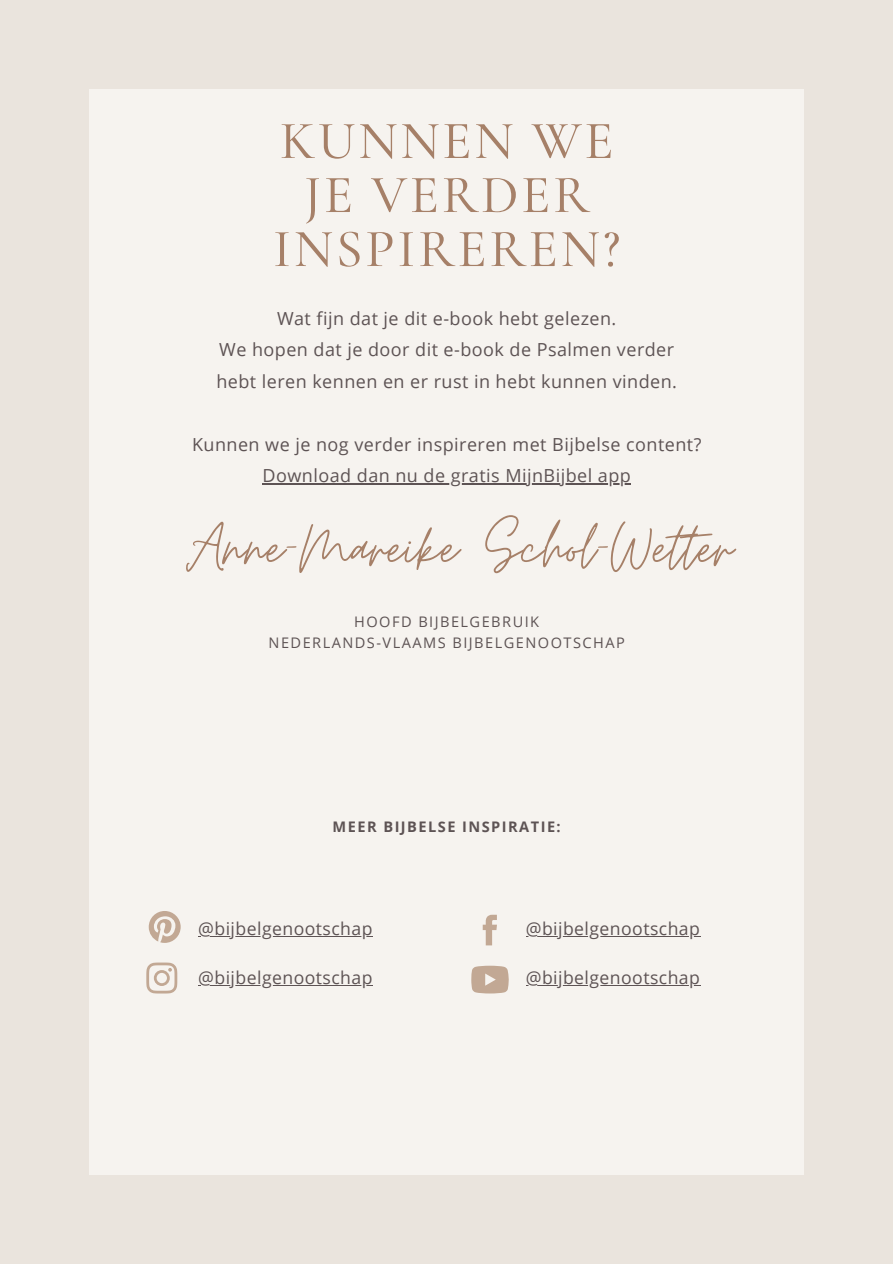
<style>
.page{position:relative;width:893px;height:1264px;background:#fff}
.page>*{position:absolute;margin:0;border:0;box-sizing:border-box;transform-origin:0 0}
.t1{font:72px "Moon Time";color:#a68068}
.t2{font:500 54px/54px "Cormorant Garamond";letter-spacing:.05em;color:#a68068;text-align:center}
.t3{font:18px/31.5px "Open Sans";letter-spacing:.025em;color:#5d5354;text-align:center}
.t4{font:17.55px "Open Sans";letter-spacing:.025em;color:#5d5354}
.t5{font:14.55px/20.2px "Open Sans";letter-spacing:.1em;color:#5d5354;text-align:center}
.t6{font:700 14.55px "Open Sans";letter-spacing:.1em;color:#5d5354}
</style>
<div class="page">
<div style="left:0;top:0;width:892px;height:1263px;background:#eae4dd"></div>
<div style="left:89px;top:89px;width:715px;height:1085px;background:#f6f3ef"></div>
<hr style="left:262px;top:483px;width:369px;height:1px;background:#5d5354">
<svg style="left:482px;top:914px;width:15px;height:31px"></svg>
<svg style="left:149px;top:911px;width:32px;height:31px"></svg>
<svg style="left:146px;top:962px;width:31px;height:31px"></svg>
<svg style="left:471px;top:965px;width:37px;height:28px"></svg>
<hr style="left:198px;top:935px;width:175px;height:1px;background:#5d5354">
<hr style="left:198px;top:985px;width:175px;height:1px;background:#5d5354">
<hr style="left:525px;top:935px;width:175px;height:1px;background:#5d5354">
<hr style="left:525px;top:985px;width:175px;height:1px;background:#5d5354">
<h2 class="t2" style="left:273px;top:114px;width:349px">KUNNEN WE<br>JE VERDER<br>INSPIREREN?</h2>
<p class="t3" style="left:216px;top:302px;width:462px">Wat fijn dat je dit e-book hebt gelezen.<br>We hopen dat je door dit e-book de Psalmen verder hebt leren kennen en er rust in hebt kunnen vinden.</p>
<p class="t3" style="left:192px;top:428px;width:511px">Kunnen we je nog verder inspireren met Bijbelse content?<br>Download dan nu de gratis MijnBijbel app</p>
<h1 class="t1" style="left:186px;top:504px;width:548px">Anne-Mareike Schol-Wet er</h1>
<p class="t5" style="left:268px;top:611px;width:358px">HOOFD BIJBELGEBRUIK<br>NEDERLANDS-VLAAMS BIJBELGENOOTSCHAP</p>
<p class="t6" style="left:332px;top:816px;width:230px">MEER BIJBELSE INSPIRATIE:</p>
<p class="t4" style="left:198px;top:916px;width:176px">@bijbelgenootschap</p>
<p class="t4" style="left:198px;top:965px;width:176px">@bijbelgenootschap</p>
<p class="t4" style="left:525px;top:916px;width:176px">@bijbelgenootschap</p>
<p class="t4" style="left:525px;top:965px;width:176px">@bijbelgenootschap</p>
</div>
